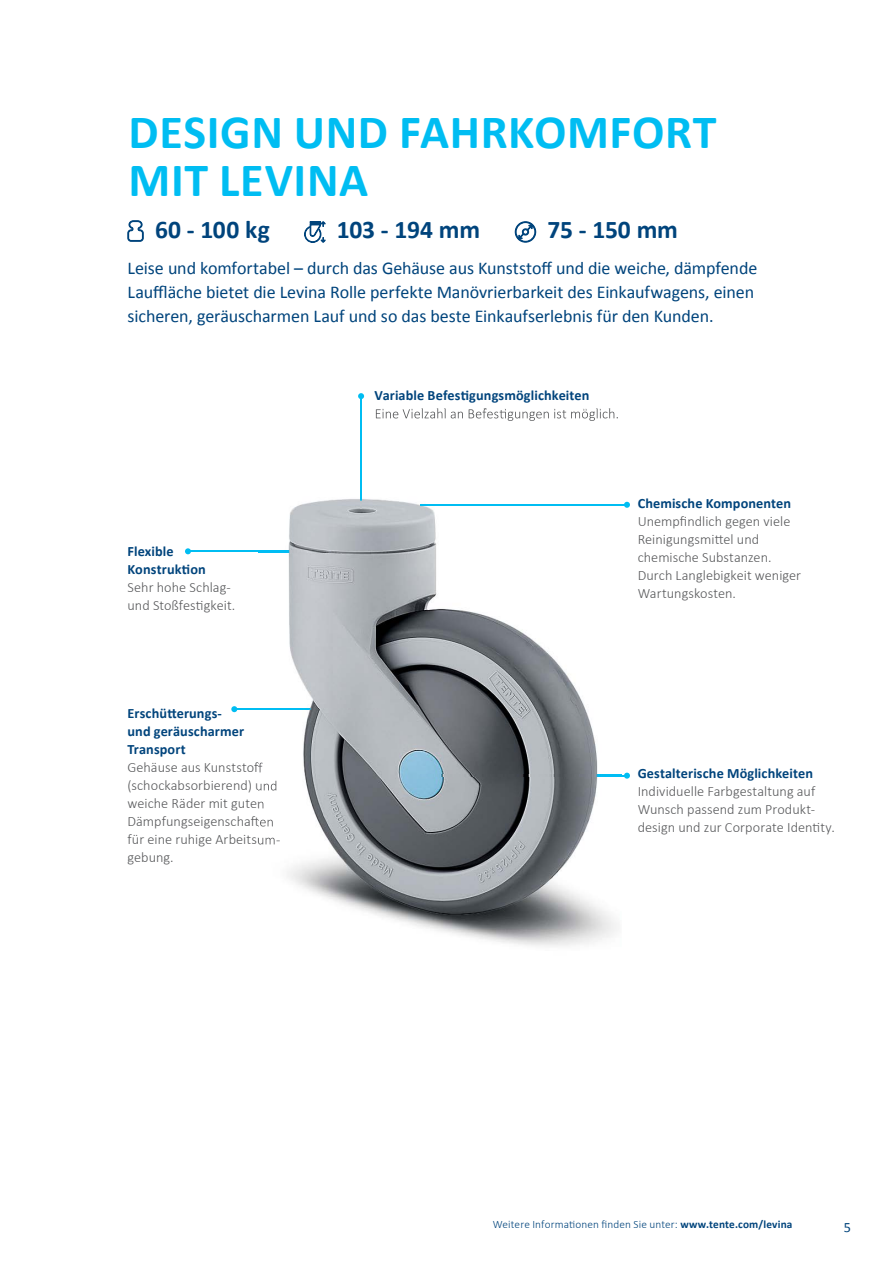
<style>
.page{position:relative;width:893px;height:1263px;background:#fff}
.page>*{position:absolute;margin:0;border:0;box-sizing:border-box;transform-origin:0 0}
.t1{font:700 48px/48px "Calibri";letter-spacing:.01em;color:#00bdf2}
.t2{font:700 25.5px "Calibri";letter-spacing:-.005em;color:#00447c}
.t3{font:18px/24px "Calibri";letter-spacing:-.005em;color:#00447c}
.t4{font:300 14.25px/18px "Calibri";color:#58595b}
.t5{font:700 14.25px/18px "Calibri";letter-spacing:.01em;color:#00447c}
.t6{font:14.25px "Calibri";color:#00447c}
.t7{font:300 11.25px "Calibri";letter-spacing:.01em;color:#00447c}
.s1{font-weight:700}
</style>
<div class="page">
<svg style="left:128px;top:220px;width:16px;height:22px"></svg>
<svg style="left:304px;top:221px;width:21px;height:22px"></svg>
<svg style="left:515px;top:221px;width:21px;height:22px"></svg>
<hr style="left:421px;top:504px;width:206px;height:1px;background:#00bdf2">
<svg style="left:624px;top:502px;width:6px;height:6px"></svg>
<hr style="left:421px;top:775px;width:206px;height:1px;background:#00bdf2">
<svg style="left:624px;top:773px;width:6px;height:6px"></svg>
<hr style="left:360px;top:396px;width:2px;height:112px;background:#00bdf2">
<svg style="left:358px;top:393px;width:6px;height:6px"></svg>
<hr style="left:188px;top:551px;width:143px;height:1px;background:#00bdf2">
<svg style="left:185px;top:548px;width:6px;height:6px"></svg>
<hr style="left:234px;top:708px;width:143px;height:2px;background:#00bdf2">
<svg style="left:231px;top:706px;width:6px;height:6px"></svg>
<img style="left:259px;top:410px;width:363px;height:536px">
<img style="left:376px;top:410px;width:242px;height:11px">
<svg style="left:259px;top:763px;width:4px;height:9px"></svg>
<img style="left:259px;top:780px;width:18px;height:13px">
<svg style="left:259px;top:799px;width:5px;height:12px"></svg>
<img style="left:259px;top:817px;width:15px;height:12px">
<img style="left:259px;top:835px;width:21px;height:12px">
<img style="left:421px;top:504px;width:201px;height:1px">
<img style="left:421px;top:775px;width:201px;height:1px">
<img style="left:360px;top:410px;width:2px;height:98px">
<img style="left:259px;top:551px;width:72px;height:1px">
<img style="left:259px;top:708px;width:118px;height:2px">
<h1 class="t1" style="left:128px;top:108px;width:590px">DESIGN UND FAHRKOMFORT<br>MIT LEVINA</h1>
<h2 class="t2" style="left:155px;top:214px;width:116px">60 - 100 kg</h2>
<h2 class="t2" style="left:337px;top:214px;width:145px">103 - 194 mm</h2>
<h2 class="t2" style="left:548px;top:214px;width:132px">75 - 150 mm</h2>
<p class="t3" style="left:128px;top:256px;width:631px">Leise und komfortabel – durch das Gehäuse aus Kunststoff und die weiche, dämpfende<br>Lauffläche bietet die Levina Rolle perfekte Manövrierbarkeit des Einkaufwagens, einen sicheren, geräuscharmen Lauf und so das beste Einkaufserlebnis für den Kunden.</p>
<p class="t5" style="left:128px;top:543px;width:80px">Flexible<br>Konstruktion</p>
<p class="t4" style="left:128px;top:578px;width:109px">Sehr hohe Schlag&shy;und Stoßfestigkeit.</p>
<p class="t5" style="left:128px;top:705px;width:118px">Erschütterungs&shy;und geräuscharmer<br>Transport</p>
<p class="t4" style="left:128px;top:758px;width:154px">Gehäuse aus Kunststoff (schockabsorbierend) und weiche Räder mit guten<br>Dämpfungseigenschaften für eine ruhige Arbeitsum&shy;gebung.</p>
<p class="t5" style="left:375px;top:387px;width:216px">Variable Befestigungsmöglichkeiten</p>
<p class="t5" style="left:638px;top:495px;width:155px">Chemische Komponenten</p>
<p class="t4" style="left:638px;top:512px;width:165px">Unempfindlich gegen viele<br>Reinigungsmittel und chemische Substanzen.<br>Durch Langlebigkeit weniger<br>Wartungskosten.</p>
<p class="t5" style="left:638px;top:765px;width:177px">Gestalterische Möglichkeiten</p>
<p class="t4" style="left:638px;top:782px;width:199px">Individuelle Farbgestaltung auf<br>Wunsch passend zum Produkt&shy;design und zur Corporate Identity.</p>
<p class="t7" style="left:493px;top:1218px;width:301px">Weitere Informationen finden Sie unter: <span class="s1">www.tente.com/levina</span></p>
<p class="t6" style="left:844px;top:1218px;width:9px">5</p>
</div>
